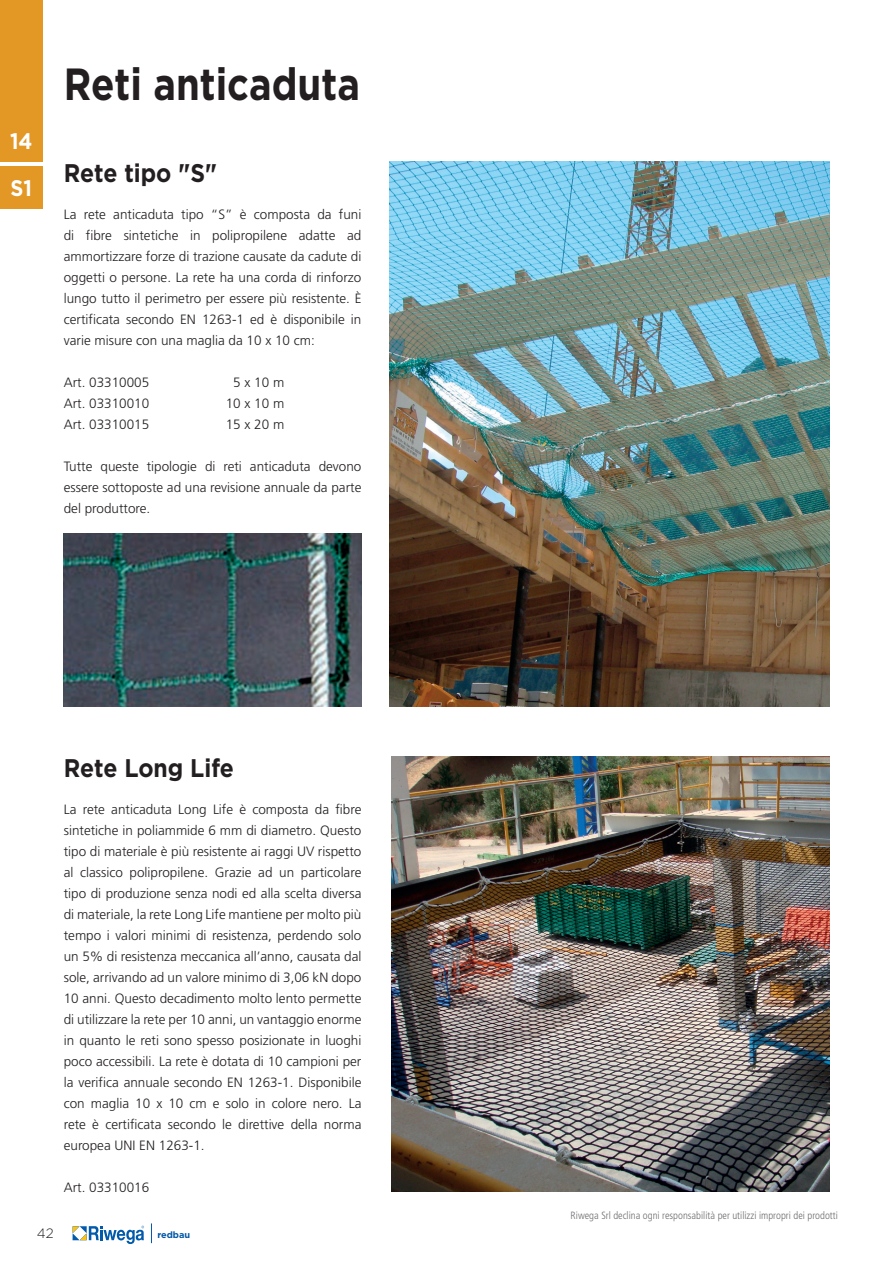
<style>
.page{position:relative;width:893px;height:1263px;background:#fff}
.page>*{position:absolute;margin:0;border:0;box-sizing:border-box;transform-origin:0 0}
.t1{font:700 45px "Gotham";color:#231f20;scale:.85 1}
.t2{font:700 25.5px "Gotham";color:#231f20;scale:.9 1}
.t3{font:700 22.5px "Gotham";color:#fff;scale:.9 1}
.t4{font:300 13.5px/21px "Frutiger";color:#231f20;text-align:justify}
.t5{font:300 13.5px "Gotham";color:#231f20}
.t6{font:300 condensed 10.5px "Frutiger";color:#6c6d70}
.t7{font:700 9.15px "Gotham";color:#0157a8}
</style>
<div class="page">
<div style="left:0;top:0;width:43px;height:162px;background:#e39724"></div>
<div style="left:0;top:166px;width:43px;height:42px;background:#e39724"></div>
<svg style="left:73px;top:1226px;width:71px;height:18px"></svg>
<svg style="left:151px;top:1223px;width:1px;height:20px"></svg>
<img style="left:391px;top:757px;width:438px;height:434px">
<img style="left:64px;top:533px;width:297px;height:173px">
<img style="left:390px;top:162px;width:439px;height:544px">
<h3 class="t3" style="left:10px;top:126px;width:26px">14</h3>
<h3 class="t3" style="left:11px;top:173px;width:25px">S1</h3>
<h1 class="t1" style="left:64px;top:54px;width:350px">Reti anticaduta</h1>
<h2 class="t2" style="left:64px;top:156px;width:172px">Rete tipo "S"</h2>
<p class="t4" style="left:64px;top:204px;width:299px">La rete anticaduta tipo “S” è composta da funi di fibre sintetiche in polipropilene adatte ad ammortizzare forze di trazione causate da cadute di oggetti o persone. La rete ha una corda di rinforzo lungo tutto il perimetro per essere più resistente. È certificata secondo EN 1263-1 ed è disponibile in varie misure con una maglia da 10 x 10 cm:</p>
<p class="t4" style="left:64px;top:372px;width:87px">Art. 03310005</p>
<p class="t4" style="left:233px;top:372px;width:53px">5 x 10 m</p>
<p class="t4" style="left:64px;top:393px;width:87px">Art. 03310010</p>
<p class="t4" style="left:226px;top:393px;width:60px">10 x 10 m</p>
<p class="t4" style="left:64px;top:414px;width:87px">Art. 03310015</p>
<p class="t4" style="left:226px;top:414px;width:60px">15 x 20 m</p>
<p class="t4" style="left:64px;top:456px;width:299px">Tutte queste tipologie di reti anticaduta devono essere sottoposte ad una revisione annuale da parte del produttore.</p>
<h2 class="t2" style="left:64px;top:751px;width:191px">Rete Long Life</h2>
<p class="t4" style="left:64px;top:799px;width:299px">La rete anticaduta Long Life è composta da fibre sintetiche in poliammide 6 mm di diametro. Questo tipo di materiale è più resistente ai raggi UV rispetto al classico polipropilene. Grazie ad un particolare tipo di produzione senza nodi ed alla scelta diversa di materiale, la rete Long Life mantiene per molto più tempo i valori minimi di resistenza, perdendo solo un 5% di resistenza meccanica all’anno, causata dal sole, arrivando ad un valore minimo di 3,06 kN dopo 10 anni. Questo decadimento molto lento permette di utilizzare la rete per 10 anni, un vantaggio enorme in quanto le reti sono spesso posizionate in luoghi poco accessibili. La rete è dotata di 10 campioni per la verifica annuale secondo EN 1263-1. Disponibile con maglia 10 x 10 cm e solo in colore nero. La rete è certificata secondo le direttive della norma europea UNI EN 1263-1.</p>
<p class="t4" style="left:64px;top:1177px;width:87px">Art. 03310016</p>
<p class="t5" style="left:37px;top:1226px;width:18px">42</p>
<p class="t7" style="left:157px;top:1229px;width:34px">redbau</p>
<p class="t6" style="left:571px;top:1209px;width:269px">Riwega Srl declina ogni responsabilità per utilizzi impropri dei prodotti</p>
</div>
